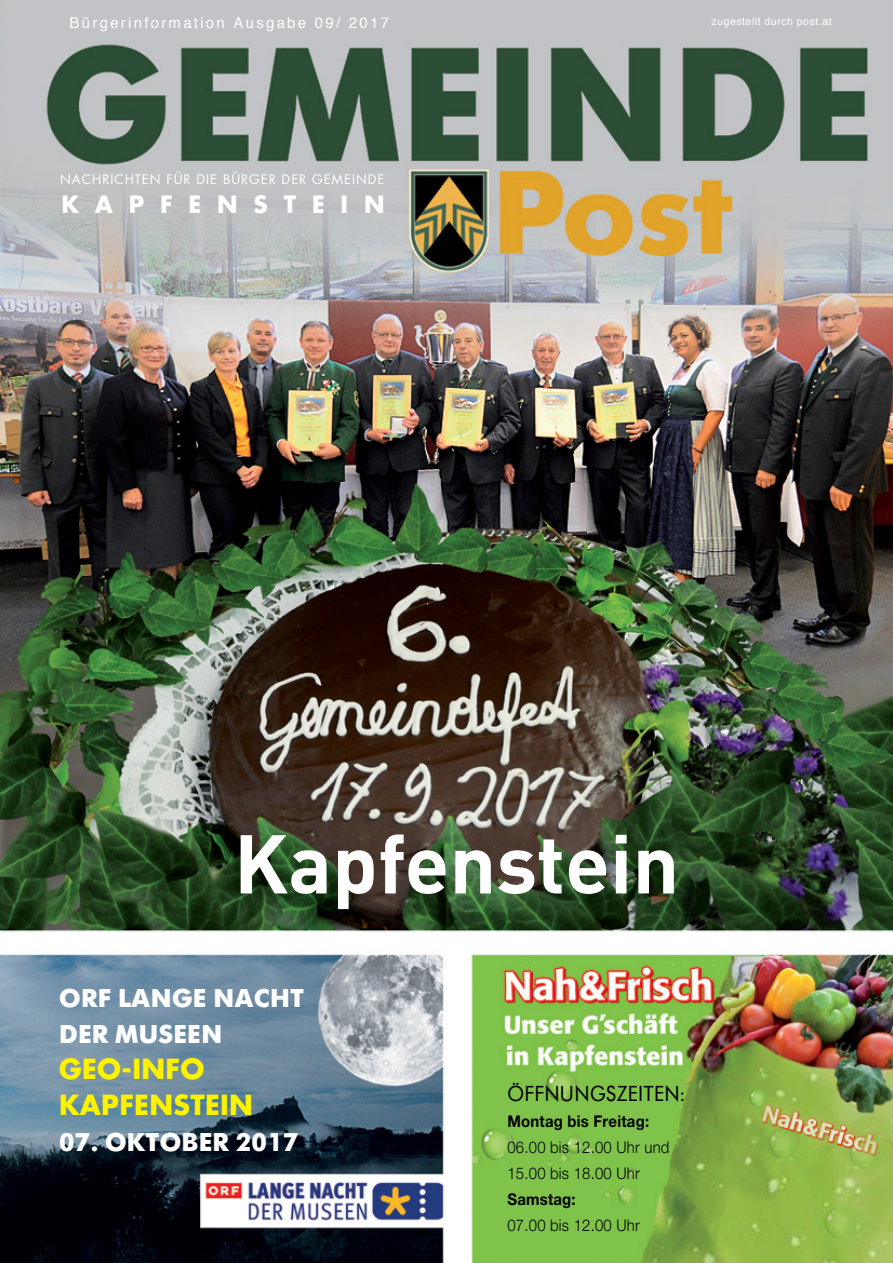
<style>
.page{position:relative;width:893px;height:1263px;background:#fff}
.page>*{position:absolute;margin:0;border:0;box-sizing:border-box;transform-origin:0 0}
.t1{font:700 81.9px "DIN";color:#fff}
.t2{font:700 27px/36px "Futura SB";letter-spacing:.01em;color:#fff}
.t3{font:700 27px/36px "Futura";letter-spacing:.01em;color:#fff200}
.t4{font:700 23.25px "Futura";letter-spacing:.68em;color:#fff}
.t5{font:22.65px "Futura SB";letter-spacing:.015em;color:#000;scale:.92 1}
.t6{font:300 16.2px/26px "Helvetica Neue";letter-spacing:.015em;color:#000;scale:.92 1}
.t7{font:700 16.2px "Helvetica Neue";letter-spacing:.015em;color:#000;scale:.92 1}
.t8{font:15px "Helvetica";letter-spacing:.15em;color:#fff}
.t9{font:12.9px "Futura";letter-spacing:.075em;color:#fff}
.t10{font:10.5px "Helvetica";letter-spacing:.05em;color:#fff}
</style>
<div class="page">
<img style="left:0;top:0;width:893px;height:1263px">
<p class="t8" style="left:70px;top:11px;width:321px">Bürgerinformation Ausgabe 09/ 2017</p>
<p class="t10" style="left:711px;top:14px;width:122px">zugestellt durch post.at</p>
<p class="t9" style="left:60px;top:171px;width:326px">NACHRICHTEN FÜR DIE BÜRGER DER GEMEIN DE</p>
<h3 class="t4" style="left:61px;top:188px;width:325px">KAPFENSTEIN</h3>
<h1 class="t1" style="left:234px;top:810px;width:447px">Kapfenstein</h1>
<h2 class="t2" style="left:59px;top:980px;width:246px">ORF LANGE NACHT<br>DER MUSEEN</h2>
<h2 class="t3" style="left:59px;top:1050px;width:195px">GEO-INFO<br>KAPFENSTEIN</h2>
<h2 class="t2" style="left:59px;top:1123px;width:241px">07. OKTOBER 2017</h2>
<h3 class="t5" style="left:507px;top:1081px;width:194px">ÖFFNUNGSZEITEN:</h3>
<p class="t7" style="left:507px;top:1111px;width:156px">Montag bis Freitag:</p>
<p class="t6" style="left:507px;top:1134px;width:178px">06.00 bis 12.00 Uhr und<br>15.00 bis 18.00 Uhr</p>
<p class="t7" style="left:507px;top:1189px;width:76px">Samstag:</p>
<p class="t6" style="left:507px;top:1211px;width:145px">07.00 bis 12.00 Uhr</p>
</div>
